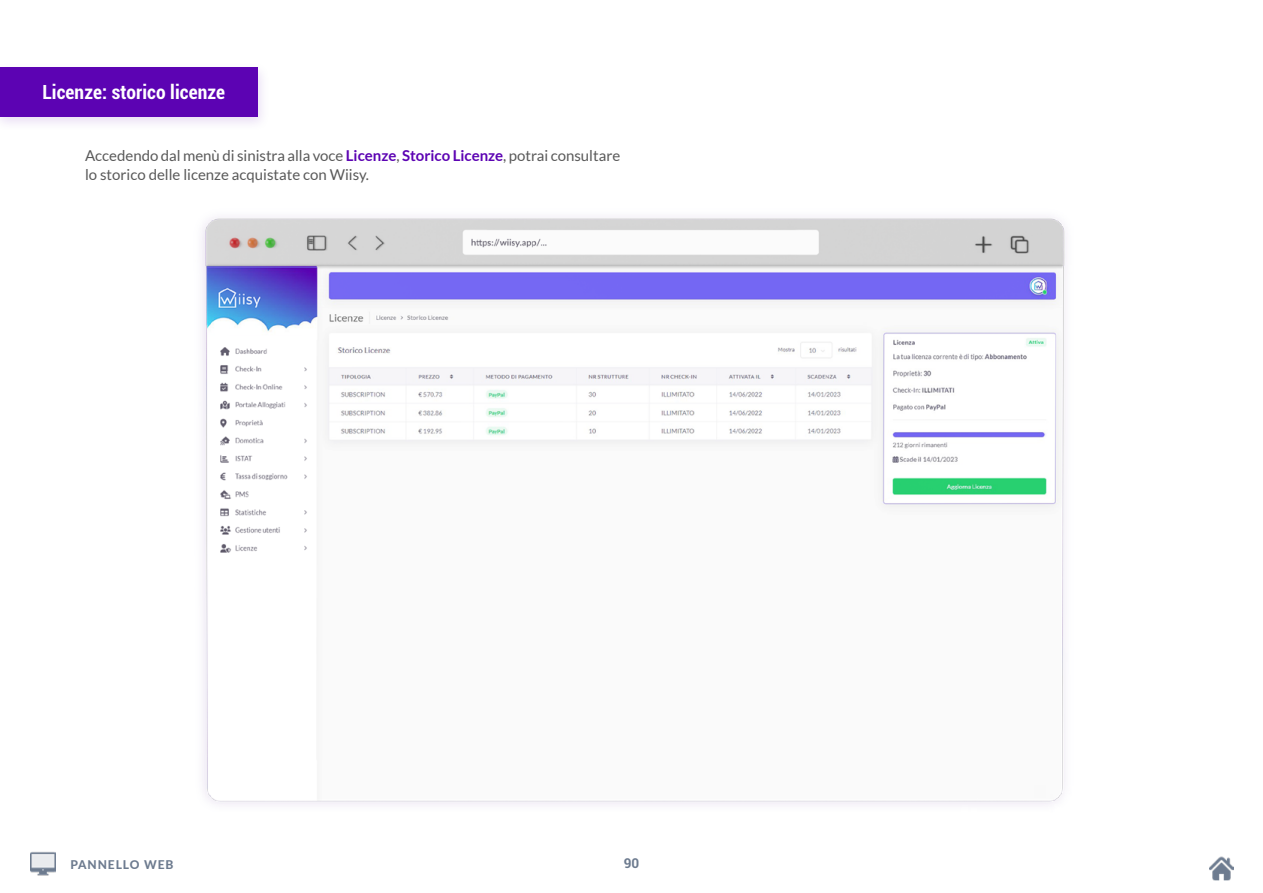
<style>
.page{position:relative;width:1263px;height:893px;background:#fff}
.page>*{position:absolute;margin:0;border:0;box-sizing:border-box;transform-origin:0 0}
.t1{font:700 condensed 19.5px "Roboto";letter-spacing:.005em;color:#fff}
.t2{font:15px/19.5px "Lato";color:#595959}
.t3{font:700 13.5px "Roboto";color:#6d7b8f}
.t4{font:800 12px "Lato";letter-spacing:.075em;color:#6d7b8f}
.s1{font-weight:700;color:#5c03b3}
</style>
<div class="page">
<img style="left:30px;top:851px;width:26px;height:25px">
<img style="left:1209px;top:856px;width:24px;height:24px">
<div style="left:0;top:62px;width:270px;height:70px;background:#5b01b1;opacity:.13"></div>
<div style="left:0;top:67px;width:258px;height:50px;background:#5c03b3"></div>
<img style="left:202px;top:218px;width:864px;height:587px">
<h1 class="t1" style="left:42px;top:79px;width:184px">Licenze: storico licenze</h1>
<p class="t2" style="left:85px;top:146px;width:537px">Accedendo dal menù di sinistra alla voce <span class="s1">Licenze</span>, <span class="s1">Storico Licenze</span>, potrai consultare lo storico delle licenze acquistate con Wiisy.</p>
<p class="t4" style="left:70px;top:855px;width:105px">PANNELLO WEB</p>
<p class="t3" style="left:624px;top:854px;width:17px">90</p>
</div>
